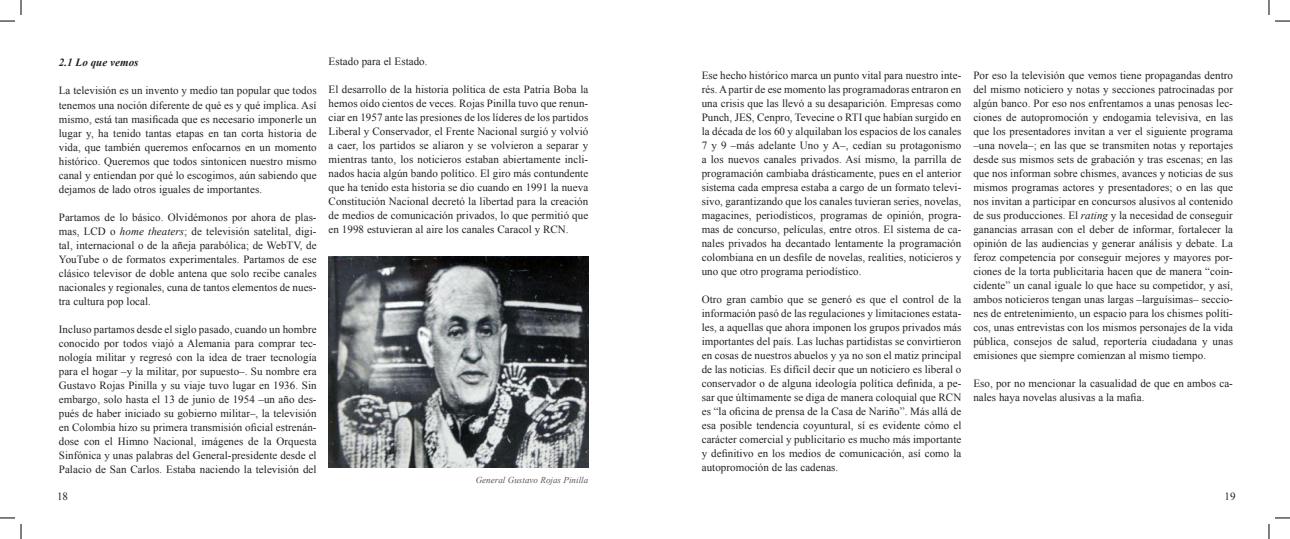
<style>
.page{position:relative;width:1290px;height:539px;background:#fff}
.page>*{position:absolute;margin:0;border:0;box-sizing:border-box;transform-origin:0 0}
.t1{font:11px/14px "Times New Roman";letter-spacing:.005em;color:#231f20;text-align:justify}
.t2{font:italic 700 11px "Times New Roman";letter-spacing:.005em;color:#231f20}
.pie_de_foto{font:italic 9px "Times New Roman";letter-spacing:.005em;color:#575757}
.s1{font-style:italic}
</style>
<div class="page">
<img style="left:328px;top:256px;width:260px;height:210px">
<svg style="left:0;top:0;width:22px;height:22px"></svg>
<svg style="left:0;top:517px;width:22px;height:21px"></svg>
<svg style="left:1268px;top:0;width:21px;height:22px"></svg>
<svg style="left:1268px;top:517px;width:21px;height:21px"></svg>
<p class="t2" style="left:59px;top:55px;width:81px">2.1 Lo que vemos</p>
<p class="t1" style="left:59px;top:83px;width:259px">La televisión es un invento y medio tan popular que todos tenemos una noción diferente de qué es y qué implica. Así mismo, está tan masificada que es necesario imponerle un lugar y, ha tenido tantas etapas en tan corta historia de vida, que también queremos enfocarnos en un momento histórico. Queremos que todos sintonicen nuestro mismo canal y entiendan por qué lo escogimos, aún sabiendo que dejamos de lado otros iguales de importantes.</p>
<p class="t1" style="left:59px;top:209px;width:259px">Partamos de lo básico. Olvidémonos por ahora de plas&shy;mas, LCD o <span class="s1">home theaters</span>; de televisión satelital, digi&shy;tal, internacional o de la añeja parabólica; de WebTV, de YouTube o de formatos experimentales. Partamos de ese clásico televisor de doble antena que solo recibe canales nacionales y regionales, cuna de tantos elementos de nues&shy;tra cultura pop local.</p>
<p class="t1" style="left:59px;top:321px;width:259px">Incluso partamos desde el siglo pasado, cuando un hombre conocido por todos viajó a Alemania para comprar tec&shy;nología militar y regresó con la idea de traer tecnología para el hogar –y la militar, por supuesto–. Su nombre era Gustavo Rojas Pinilla y su viaje tuvo lugar en 1936. Sin embargo, solo hasta el 13 de junio de 1954 –un año des&shy;pués de haber iniciado su gobierno militar–, la televisión en Colombia hizo su primera transmisión oficial estrenán&shy;dose con el Himno Nacional, imágenes de la Orquesta Sinfónica y unas palabras del General-presidente desde el Palacio de San Carlos. Estaba naciendo la televisión del</p>
<p class="t1" style="left:328px;top:54px;width:100px">Estado para el Estado.</p>
<p class="t1" style="left:328px;top:82px;width:261px">El desarrollo de la historia política de esta Patria Boba la hemos oído cientos de veces. Rojas Pinilla tuvo que renun&shy;ciar en 1957 ante las presiones de los líderes de los partidos Liberal y Conservador, el Frente Nacional surgió y volvió a caer, los partidos se aliaron y se volvieron a separar y mientras tanto, los noticieros estaban abiertamente incli&shy;nados hacia algún bando político. El giro más contundente que ha tenido esta historia se dio cuando en 1991 la nueva Constitución Nacional decretó la libertad para la creación de medios de comunicación privados, lo que permitió que en 1998 estuvieran al aire los canales Caracol y RCN.</p>
<p class="pie_de_foto" style="left:475px;top:473px;width:114px">General Gustavo Rojas Pinilla</p>
<p class="t1" style="left:701px;top:68px;width:261px">Ese hecho histórico marca un punto vital para nuestro inte&shy;rés. A partir de ese momento las programadoras entraron en una crisis que las llevó a su desaparición. Empresas como Punch, JES, Cenpro, Tevecine o RTI que habían surgido en la década de los 60 y alquilaban los espacios de los canales 7 y 9 –más adelante Uno y A–, cedían su protagonismo a los nuevos canales privados. Así mismo, la parrilla de programación cambiaba drásticamente, pues en el anterior sistema cada empresa estaba a cargo de un formato televi&shy;sivo, garantizando que los canales tuvieran series, novelas, magacines, periodísticos, programas de opinión, progra&shy;mas de concurso, películas, entre otros. El sistema de ca&shy;nales privados ha decantado lentamente la programación colombiana en un desfile de novelas, realities, noticieros y uno que otro programa periodístico.</p>
<p class="t1" style="left:701px;top:292px;width:261px">Otro gran cambio que se generó es que el control de la información pasó de las regulaciones y limitaciones estata&shy;les, a aquellas que ahora imponen los grupos privados más importantes del país. Las luchas partidistas se convirtieron en cosas de nuestros abuelos y ya no son el matiz principal de las noticias. Es difícil decir que un noticiero es liberal o conservador o de alguna ideología política definida, a pe&shy;sar que últimamente se diga de manera coloquial que RCN es “la oficina de prensa de la Casa de Nariño”. Más allá de esa posible tendencia coyuntural, sí es evidente cómo el carácter comercial y publicitario es mucho más importante y definitivo en los medios de comunicación, así como la autopromoción de las cadenas.</p>
<p class="t1" style="left:973px;top:68px;width:261px">Por eso la televisión que vemos tiene propagandas dentro del mismo noticiero y notas y secciones patrocinadas por algún banco. Por eso nos enfrentamos a unas penosas lec&shy;ciones de autopromoción y endogamia televisiva, en las que los presentadores invitan a ver el siguiente programa –una novela–; en las que se transmiten notas y reportajes desde sus mismos sets de grabación y tras escenas; en las que nos informan sobre chismes, avances y noticias de sus mismos programas actores y presentadores; o en las que nos invitan a participar en concursos alusivos al contenido de sus producciones. El <span class="s1">rating</span> y la necesidad de conseguir ganancias arrasan con el deber de informar, fortalecer la opinión de las audiencias y generar análisis y debate. La feroz competencia por conseguir mejores y mayores por&shy;ciones de la torta publicitaria hacen que de manera “coin&shy;cidente” un canal iguale lo que hace su competidor, y así, ambos noticieros tengan unas largas –larguísimas– seccio&shy;nes de entretenimiento, un espacio para los chismes políti&shy;cos, unas entrevistas con los mismos personajes de la vida pública, consejos de salud, reportería ciudadana y unas emisiones que siempre comienzan al mismo tiempo.</p>
<p class="t1" style="left:973px;top:376px;width:261px">Eso, por no mencionar la casualidad de que en ambos ca&shy;nales haya novelas alusivas a la mafia.</p>
<p class="t1" style="left:57px;top:488px;width:13px">18</p>
<p class="t1" style="left:1224px;top:488px;width:13px">19</p>
</div>
